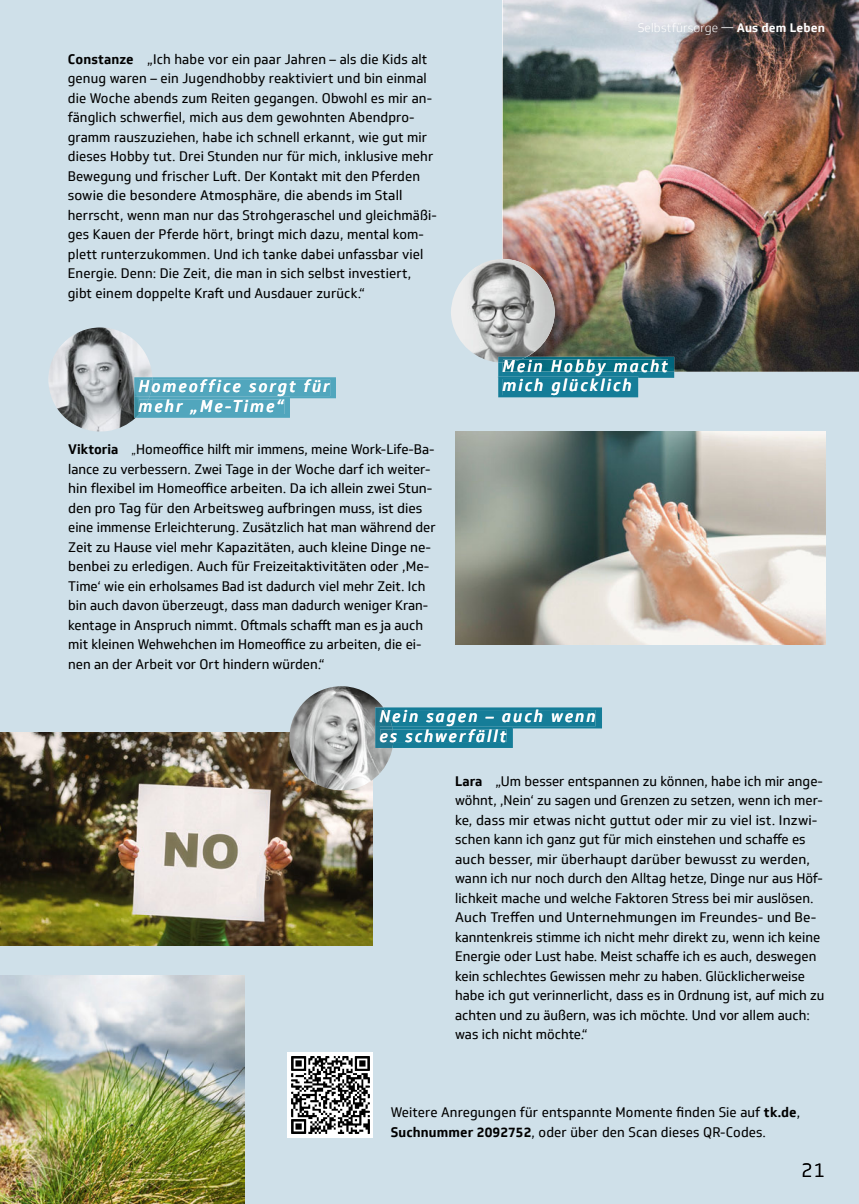
<style>
.page{position:relative;width:859px;height:1204px;background:#fff}
.page>*{position:absolute;margin:0;border:0;box-sizing:border-box;transform-origin:0 0}
.t1{font:300 19.5px "Soleto TK";color:#000}
.t2{font:italic 500 16.5px "Soleto TK";letter-spacing:.13em;color:#f8fbfc}
.t3{font:italic 500 16.5px "Soleto TK";letter-spacing:.13em;color:#fff}
.t4{font:13.5px/19.5px "Soleto TK";color:#000}
.t5{font:300 12px "Soleto TK";letter-spacing:.01em;color:#fff}
.s1{font-weight:700}
.s2{font-size:10.5px}
</style>
<div class="page">
<div style="left:0;top:0;width:859px;height:1203px;background:#cfe0e9"></div>
<img style="left:0;top:975px;width:244px;height:228px">
<img style="left:503px;top:0;width:356px;height:372px">
<img style="left:0;top:732px;width:373px;height:213px">
<img style="left:455px;top:431px;width:370px;height:213px">
<img style="left:451px;top:261px;width:38px;height:56px">
<img style="left:527px;top:357px;width:147px;height:5px">
<img style="left:498px;top:357px;width:29px;height:5px">
<svg style="left:498px;top:362px;width:176px;height:35px"></svg>
<hr style="left:503px;top:372px;width:165px;height:3px;background:#157d98">
<img style="left:503px;top:359px;width:165px;height:13px">
<img style="left:503px;top:359px;width:18px;height:3px">
<div style="left:503px;top:379px;width:129px;height:16px;background:#157d98"></div>
<img style="left:288px;top:1052px;width:85px;height:85px">
<img style="left:289px;top:686px;width:103px;height:104px">
<img style="left:375px;top:707px;width:5px;height:41px">
<svg style="left:380px;top:707px;width:222px;height:41px"></svg>
<img style="left:48px;top:327px;width:104px;height:104px">
<img style="left:134px;top:377px;width:2px;height:20px">
<img style="left:134px;top:397px;width:2px;height:21px">
<svg style="left:136px;top:377px;width:200px;height:41px;background:#63aec3"></svg>
<img style="left:139px;top:399px;width:9px;height:15px">
<p class="t4" style="left:68px;top:49px;width:371px"><span class="s1">Constanze</span> „Ich habe vor ein paar Jahren – als die Kids alt genug waren – ein Jugendhobby reaktiviert und bin einmal die Woche abends zum Reiten gegangen. Obwohl es mir an&shy;fänglich schwerfiel, mich aus dem gewohnten Abendpro&shy;gramm rauszuziehen, habe ich schnell erkannt, wie gut mir dieses Hobby tut. Drei Stunden nur für mich, inklusive mehr Bewegung und frischer Luft. Der Kontakt mit den Pferden sowie die besondere Atmosphäre, die abends im Stall herrscht, wenn man nur das Strohgeraschel und gleichmäßi&shy;ges Kauen der Pferde hört, bringt mich dazu, mental kom&shy;plett runterzukommen. Und ich tanke dabei unfassbar viel Energie. Denn: Die Zeit, die man in sich selbst investiert, gibt einem doppelte Kraft und Ausdauer zurück.“</p>
<p class="t2" style="left:139px;top:376px;width:193px">Homeoffice sorgt für</p>
<p class="t3" style="left:139px;top:395px;width:147px">mehr „Me-Time“</p>
<p class="t4" style="left:68px;top:439px;width:369px"><span class="s1">Viktoria</span> <span class="s2">„</span>Homeoffice hilft mir immens, meine Work-Life-Ba&shy;lance zu verbessern. Zwei Tage in der Woche darf ich weiter&shy;hin flexibel im Homeoffice arbeiten. Da ich allein zwei Stun&shy;den pro Tag für den Arbeitsweg aufbringen muss, ist dies eine immense Erleichterung. Zusätzlich hat man während der Zeit zu Hause viel mehr Kapazitäten, auch kleine Dinge ne&shy;benbei zu erledigen. Auch für Freizeitaktivitäten oder ‚Me-Time‘ wie ein erholsames Bad ist dadurch viel mehr Zeit. Ich bin auch davon überzeugt, dass man dadurch weniger Kran&shy;kentage in Anspruch nimmt. Oftmals schafft man es ja auch mit kleinen Wehwehchen im Homeoffice zu arbeiten, die ei&shy;nen an der Arbeit vor Ort hindern würden.“</p>
<p class="t5" style="left:638px;top:21px;width:189px">Selbstfürsorge — <span class="s1">Aus dem Leben</span></p>
<p class="t2" style="left:502px;top:355px;width:167px">Mein Hobby macht</p>
<p class="t2" style="left:502px;top:375px;width:131px">mich glücklich</p>
<p class="t2" style="left:379px;top:706px;width:218px">Nein sagen – auch wenn</p>
<p class="t2" style="left:379px;top:725px;width:128px">es schwerfällt</p>
<p class="t4" style="left:455px;top:771px;width:371px"><span class="s1">Lara</span> „Um besser entspannen zu können, habe ich mir ange&shy;wöhnt, ‚Nein‘ zu sagen und Grenzen zu setzen, wenn ich mer&shy;ke, dass mir etwas nicht guttut oder mir zu viel ist. Inzwi&shy;schen kann ich ganz gut für mich einstehen und schaffe es auch besser, mir überhaupt darüber bewusst zu werden, wann ich nur noch durch den Alltag hetze, Dinge nur aus Höf&shy;lichkeit mache und welche Faktoren Stress bei mir auslösen.<br>Auch Treffen und Unternehmungen im Freundes- und Be&shy;kanntenkreis stimme ich nicht mehr direkt zu, wenn ich keine Energie oder Lust habe. Meist schaffe ich es auch, deswegen kein schlechtes Gewissen mehr zu haben. Glücklicherweise habe ich gut verinnerlicht, dass es in Ordnung ist, auf mich zu achten und zu äußern, was ich möchte. Und vor allem auch: was ich nicht möchte.“</p>
<p class="t4" style="left:391px;top:1102px;width:411px">Weitere Anregungen für entspannte Momente finden Sie auf <span class="s1">tk.de</span>,<br><span class="s1">Suchnummer 2092752</span>, oder über den Scan dieses QR-Codes.</p>
<h1 class="t1" style="left:801px;top:1158px;width:25px">21</h1>
</div>
